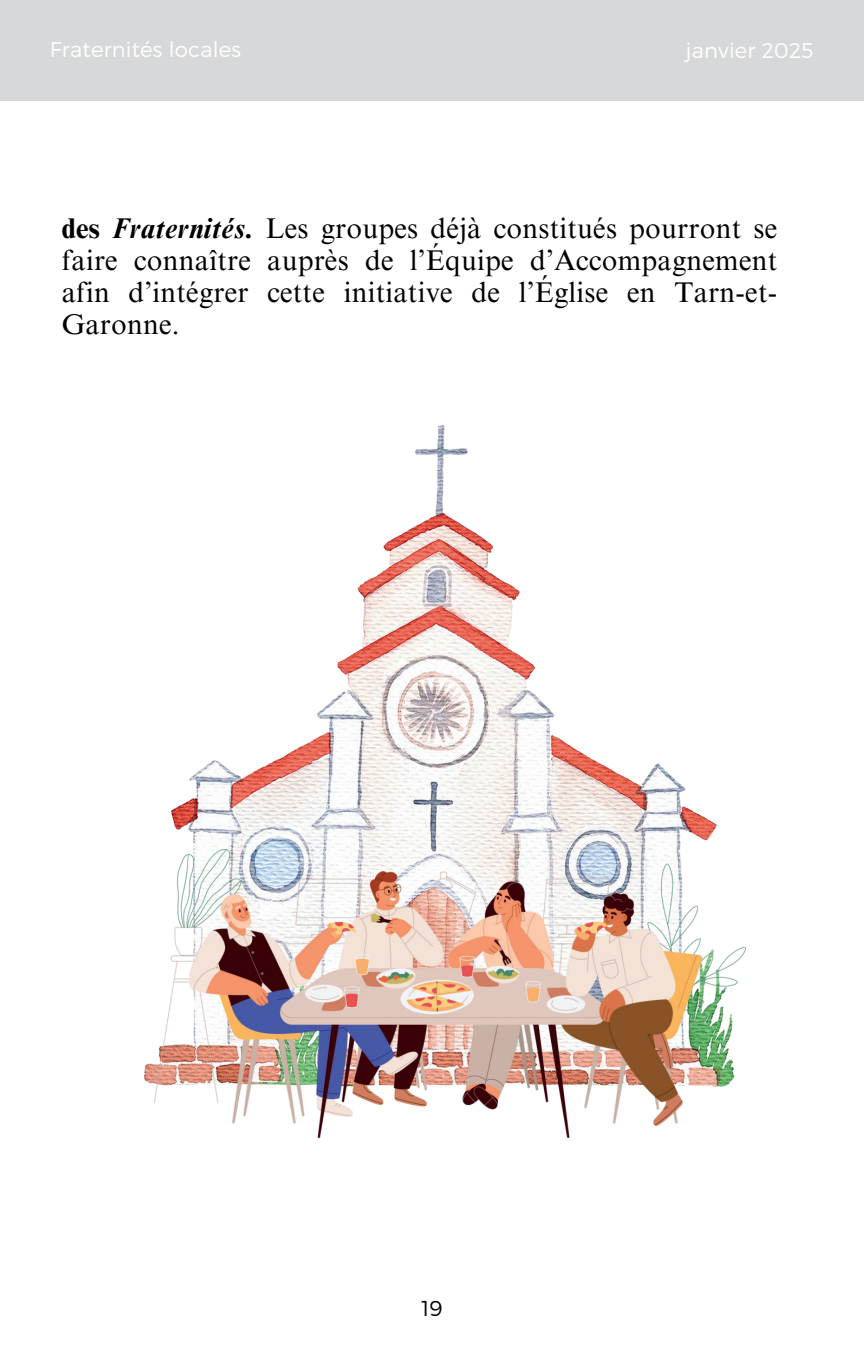
<style>
.page{position:relative;width:864px;height:1350px;background:#fff}
.page>*{position:absolute;margin:0;border:0;box-sizing:border-box;transform-origin:0 0}
.t1{font:28.57px/31.9px "Times NRMT Pro";letter-spacing:.01em;color:#000;text-align:justify}
.t2{font:300 21.6px "Montserrat";color:#000}
.t3{font:300 21.15px "Montserrat";letter-spacing:.01em;color:#fff}
.s1{font-weight:700}
.s2{font-weight:700;font-style:italic}
</style>
<div class="page">
<div style="left:0;top:0;width:864px;height:101px;background:#d7d8d9"></div>
<img style="left:144px;top:425px;width:573px;height:659px">
<img style="left:155px;top:849px;width:590px;height:289px">
<p class="t3" style="left:50px;top:37px;width:193px">Fraternités locales</p>
<p class="t3" style="left:686px;top:38px;width:129px">janvier 2025</p>
<p class="t1" style="left:62px;top:213px;width:717px"><span class="s1">des</span> <span class="s2">Fraternités.</span> Les groupes déjà constitués pourront se faire connaître auprès de l’Équipe d’Accompagnement afin d’intégrer cette initiative de l’Église en Tarn-et-Garonne.</p>
<p class="t2" style="left:421px;top:1295px;width:23px">19</p>
</div>
